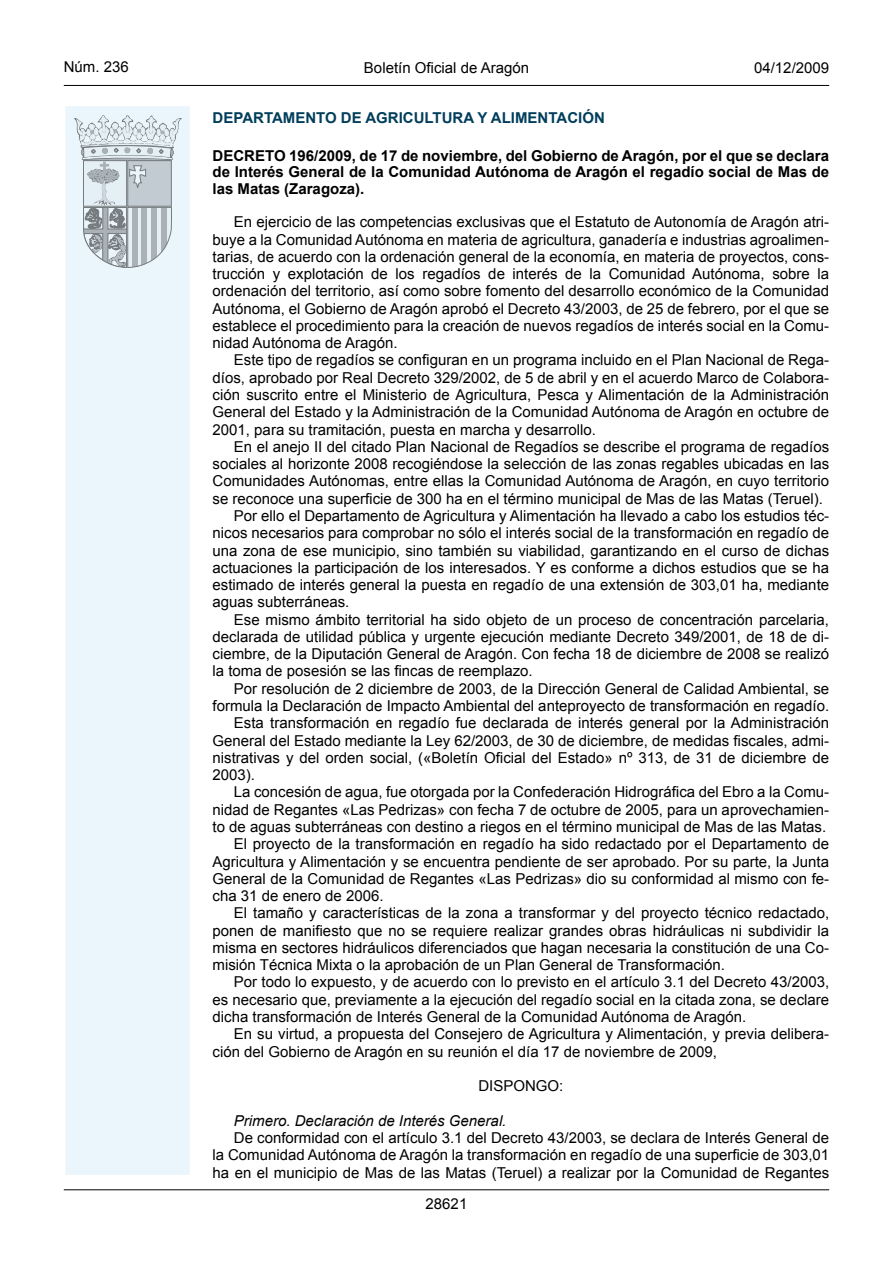
<style>
.page{position:relative;width:893px;height:1263px;background:#fff}
.page>*{position:absolute;margin:0;border:0;box-sizing:border-box;transform-origin:0 0}
.inicio_de_parrafo{font:15px/17.2px "Arial";color:#000;text-align:justify}
.Titulo_text{font:700 15px/16.5px "Arial";color:#000;text-align:justify}
.emisor_text{font:700 15px "Arial";color:#003e5c}
.inicio_de_parrafo-2{font:italic 15px "Arial";color:#000}
.estilo_head-c{font:15px "Arial";color:#000}
.estilo_head-d{font:15px "Arial";color:#000}
.center{font:15px "Arial";color:#000}
.estilo_head-i{font:15px "Arial";color:#000}
.numero_pagina{font:15px "Arial";color:#000}
</style>
<div class="page">
<hr style="left:64px;top:85px;width:765px;height:1px;background:#000">
<div style="left:64px;top:105px;width:127px;height:1071px;background:#ebf6fc;border:2px solid #fff"></div>
<svg style="left:75px;top:115px;width:106px;height:153px"></svg>
<hr style="left:64px;top:1189px;width:765px;height:1px;background:#000">
<p class="estilo_head-i" style="left:64px;top:57px;width:67px">Núm. 236</p>
<p class="estilo_head-c" style="left:364px;top:57px;width:167px">Boletín Oficial de Aragón</p>
<p class="estilo_head-d" style="left:754px;top:57px;width:77px">04/12/2009</p>
<p class="emisor_text" style="left:213px;top:108px;width:394px">DEPARTAMENTO DE AGRICULTURA Y ALIMENTACIÓN</p>
<p class="Titulo_text" style="left:213px;top:148px;width:618px">DECRETO 196/2009, de 17 de noviembre, del Gobierno de Aragón, por el que se declara de Interés General de la Comunidad Autónoma de Aragón el regadío social de Mas de las Matas (Zaragoza).</p>
<p class="inicio_de_parrafo" style="left:213px;top:213px;width:618px;text-indent:21px">En ejercicio de las competencias exclusivas que el Estatuto de Autonomía de Aragón atri&shy;buye a la Comunidad Autónoma en materia de agricultura, ganadería e industrias agroalimen&shy;tarias, de acuerdo con la ordenación general de la economía, en materia de proyectos, cons&shy;trucción y explotación de los regadíos de interés de la Comunidad Autónoma, sobre la ordenación del territorio, así como sobre fomento del desarrollo económico de la Comunidad Autónoma, el Gobierno de Aragón aprobó el Decreto 43/2003, de 25 de febrero, por el que se establece el procedimiento para la creación de nuevos regadíos de interés social en la Comu&shy;nidad Autónoma de Aragón.</p>
<p class="inicio_de_parrafo" style="left:213px;top:352px;width:618px;text-indent:21px">Este tipo de regadíos se configuran en un programa incluido en el Plan Nacional de Rega&shy;díos, aprobado por Real Decreto 329/2002, de 5 de abril y en el acuerdo Marco de Colabora&shy;ción suscrito entre el Ministerio de Agricultura, Pesca y Alimentación de la Administración General del Estado y la Administración de la Comunidad Autónoma de Aragón en octubre de 2001, para su tramitación, puesta en marcha y desarrollo.</p>
<p class="inicio_de_parrafo" style="left:213px;top:438px;width:618px;text-indent:21px">En el anejo II del citado Plan Nacional de Regadíos se describe el programa de regadíos sociales al horizonte 2008 recogiéndose la selección de las zonas regables ubicadas en las Comunidades Autónomas, entre ellas la Comunidad Autónoma de Aragón, en cuyo territorio se reconoce una superficie de 300 ha en el término municipal de Mas de las Matas (Teruel).</p>
<p class="inicio_de_parrafo" style="left:213px;top:507px;width:618px;text-indent:21px">Por ello el Departamento de Agricultura y Alimentación ha llevado a cabo los estudios téc&shy;nicos necesarios para comprobar no sólo el interés social de la transformación en regadío de una zona de ese municipio, sino también su viabilidad, garantizando en el curso de dichas actuaciones la participación de los interesados. Y es conforme a dichos estudios que se ha estimado de interés general la puesta en regadío de una extensión de 303,01 ha, mediante aguas subterráneas.</p>
<p class="inicio_de_parrafo" style="left:213px;top:611px;width:618px;text-indent:21px">Ese mismo ámbito territorial ha sido objeto de un proceso de concentración parcelaria, declarada de utilidad pública y urgente ejecución mediante Decreto 349/2001, de 18 de di&shy;ciembre, de la Diputación General de Aragón. Con fecha 18 de diciembre de 2008 se realizó la toma de posesión se las fincas de reemplazo.</p>
<p class="inicio_de_parrafo" style="left:213px;top:680px;width:618px;text-align:right">Por resolución de 2 diciembre de 2003, de la Dirección General de Calidad Ambiental, se formula la Declaración de Impacto Ambiental del anteproyecto de transformación en regadío.</p>
<p class="inicio_de_parrafo" style="left:213px;top:714px;width:618px;text-indent:21px">Esta transformación en regadío fue declarada de interés general por la Administración General del Estado mediante la Ley 62/2003, de 30 de diciembre, de medidas fiscales, admi&shy;nistrativas y del orden social, («Boletín Oficial del Estado» nº 313, de 31 de diciembre de 2003).</p>
<p class="inicio_de_parrafo" style="left:213px;top:784px;width:618px;text-indent:21px">La concesión de agua, fue otorgada por la Confederación Hidrográfica del Ebro a la Comu&shy;nidad de Regantes «Las Pedrizas» con fecha 7 de octubre de 2005, para un aprovechamien&shy;to de aguas subterráneas con destino a riegos en el término municipal de Mas de las Matas.</p>
<p class="inicio_de_parrafo" style="left:213px;top:835px;width:618px;text-indent:21px">El proyecto de la transformación en regadío ha sido redactado por el Departamento de Agricultura y Alimentación y se encuentra pendiente de ser aprobado. Por su parte, la Junta General de la Comunidad de Regantes «Las Pedrizas» dio su conformidad al mismo con fe&shy;cha 31 de enero de 2006.</p>
<p class="inicio_de_parrafo" style="left:213px;top:905px;width:618px;text-indent:21px">El tamaño y características de la zona a transformar y del proyecto técnico redactado, ponen de manifiesto que no se requiere realizar grandes obras hidráulicas ni subdividir la misma en sectores hidráulicos diferenciados que hagan necesaria la constitución de una Co&shy;misión Técnica Mixta o la aprobación de un Plan General de Transformación.</p>
<p class="inicio_de_parrafo" style="left:213px;top:974px;width:618px;text-indent:21px">Por todo lo expuesto, y de acuerdo con lo previsto en el artículo 3.1 del Decreto 43/2003, es necesario que, previamente a la ejecución del regadío social en la citada zona, se declare dicha transformación de Interés General de la Comunidad Autónoma de Aragón.</p>
<p class="inicio_de_parrafo" style="left:213px;top:1025px;width:618px;text-indent:21px">En su virtud, a propuesta del Consejero de Agricultura y Alimentación, y previa delibera&shy;ción del Gobierno de Aragón en su reunión el día 17 de noviembre de 2009,</p>
<p class="center" style="left:478px;top:1076px;width:87px">DISPONGO:</p>
<p class="inicio_de_parrafo-2" style="left:234px;top:1111px;width:274px">Primero. Declaración de Interés General.</p>
<p class="inicio_de_parrafo" style="left:213px;top:1129px;width:618px;text-indent:21px">De conformidad con el artículo 3.1 del Decreto 43/2003, se declara de Interés General de la Comunidad Autónoma de Aragón la transformación en regadío de una superficie de 303,01 ha en el municipio de Mas de las Matas (Teruel) a realizar por la Comunidad de Regantes</p>
<p class="numero_pagina" style="left:426px;top:1194px;width:43px">28621</p>
</div>
